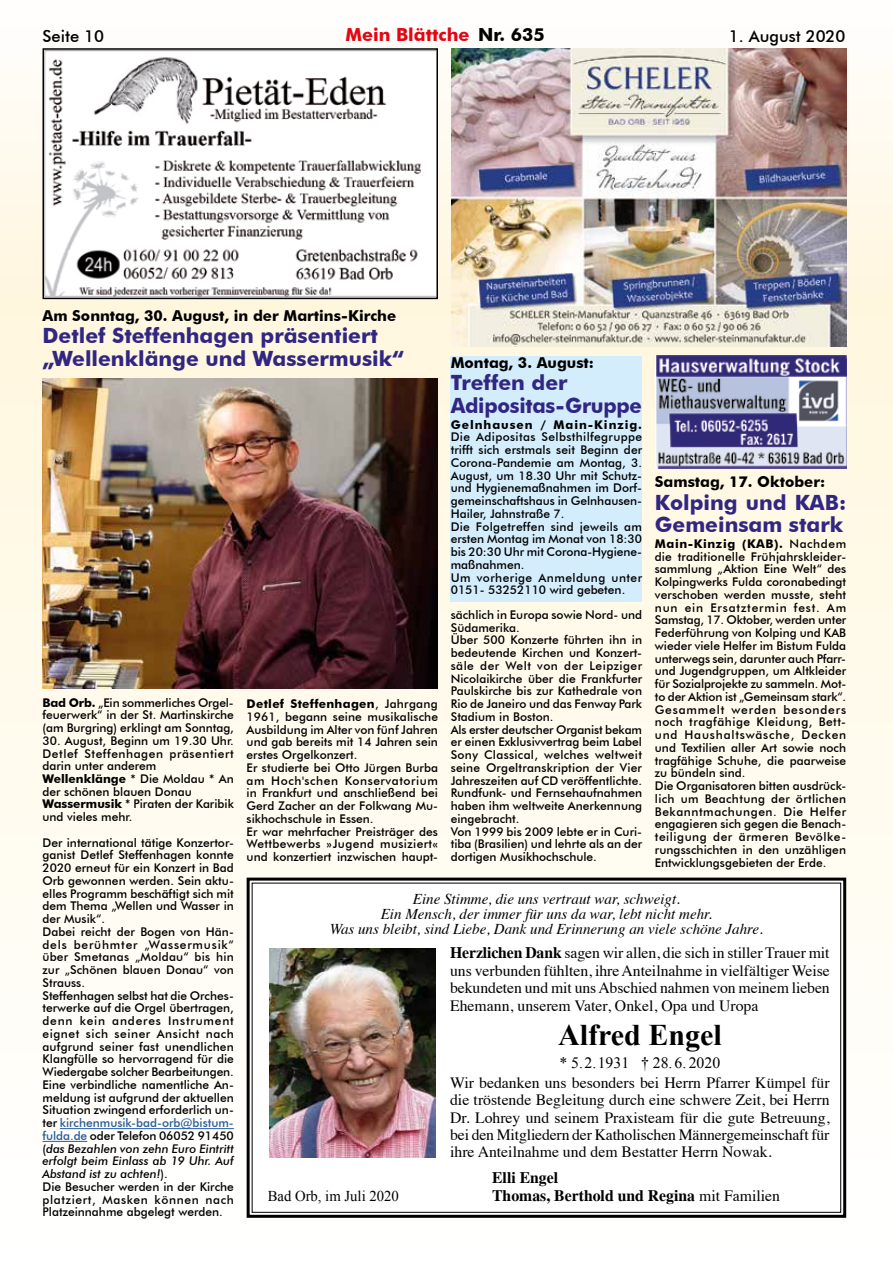
<style>
.page{position:relative;width:893px;height:1263px;background:#fff}
.page>*{position:absolute;margin:0;border:0;box-sizing:border-box;transform-origin:0 0}
.t1{font:700 30px "Times New Roman";color:#000}
.t2{font:700 21px/22.5px "Futura BT";color:#312783}
.t3{font:700 18px "Futura BT";color:#e30613}
.t4{font:500 16.5px "Futura BT";color:#000}
.t5{font:15.75px/17.2px "Times";color:#000;text-align:justify}
.t6{font:700 15.75px "Times";color:#000}
.t7{font:15.75px "Times New Roman";color:#000}
.t8{font:italic 15px/15px "Times";color:#000;text-align:center}
.t9{font:700 15px "Futura BT";color:#000}
.t10{font:15px "Times New Roman";color:#000}
.t11{font:500 12px/12.8px "Futura BT";color:#000}
.t12{font:700 12px "Futura BT";letter-spacing:.08em;color:#000}
.s1{color:#000}
.s2{font-weight:700}
.s3{color:#275b9b}
.s4{font-style:italic}
.s5{font-weight:400}
</style>
<div class="page">
<img style="left:0;top:48px;width:893px;height:1094px">
<img style="left:451px;top:48px;width:396px;height:298px">
<div style="left:43px;top:48px;width:395px;height:251px;border:2px solid #000"></div>
<img style="left:45px;top:50px;width:391px;height:247px">
<img style="left:656px;top:356px;width:190px;height:112px">
<svg style="left:245px;top:876px;width:603px;height:342px"></svg>
<img style="left:269px;top:948px;width:166px;height:209px">
<img style="left:43px;top:379px;width:395px;height:310px">
<hr style="left:60px;top:1128px;width:174px;height:1px;background:#275b9b">
<hr style="left:43px;top:1141px;width:44px;height:1px;background:#275b9b">
<div style="left:451px;top:356px;width:191px;height:246px;background:#d4edfc"></div>
<h3 class="t4" style="left:43px;top:26px;width:63px">Seite 10</h3>
<h3 class="t3" style="left:345px;top:24px;width:201px">Mein Blättche <span class="s1">Nr. 635</span></h3>
<h3 class="t4" style="left:729px;top:26px;width:118px">1. August 2020</h3>
<p class="t9" style="left:43px;top:306px;width:355px">Am Sonntag, 30. August, in der Martins-Kirche</p>
<h2 class="t2" style="left:43px;top:325px;width:363px">Detlef Steffenhagen präsentiert „Wellenklänge und Wassermusik“</h2>
<p class="t9" style="left:451px;top:353px;width:145px">Montag, 3. August:</p>
<h2 class="t2" style="left:451px;top:371px;width:193px">Treffen der<br>Adipositas-Gruppe</h2>
<p class="t12" style="left:451px;top:417px;width:193px">Gelnhausen / Main-Kinzig.</p>
<p class="t11" style="left:451px;top:431px;width:193px">Die Adipositas Selbsthilfegruppe trifft sich erstmals seit Beginn der<br>Corona-Pandemie am Montag, 3.<br>August, um 18.30 Uhr mit Schutz&shy;und Hygienemaßnahmen im Dorf&shy;gemeinschaftshaus in Gelnhausen-<br>Hailer, Jahnstraße 7.<br>Die Folgetreffen sind jeweils am ersten Montag im Monat von 18:30 bis 20:30 Uhr mit Corona-Hygiene&shy;maßnahmen.<br>Um vorherige Anmeldung unter<br>0151- 53252110 wird gebeten.</p>
<p class="t9" style="left:655px;top:473px;width:172px">Samstag, 17. Oktober:</p>
<h2 class="t2" style="left:655px;top:491px;width:193px">Kolping und KAB:<br>Gemeinsam stark</h2>
<p class="t11" style="left:655px;top:537px;width:193px"><span class="s2">Main-Kinzig (KAB).</span> Nachdem die traditionelle Frühjahrskleider&shy;sammlung „Aktion Eine Welt“ des<br>Kolpingwerks Fulda coronabedingt verschoben werden musste, steht nun ein Ersatztermin fest. Am<br>Samstag, 17. Oktober, werden unter<br>Federführung von Kolping und KAB wieder viele Helfer im Bistum Fulda unterwegs sein, darunter auch Pfarr&shy;und Jugendgruppen, um Altkleider für Sozialprojekte zu sammeln. Mot&shy;to der Aktion ist „Gemeinsam stark“.<br>Gesammelt werden besonders noch tragfähige Kleidung, Bett&shy;und Haushaltswäsche, Decken und Textilien aller Art sowie noch tragfähige Schuhe, die paarweise zu bündeln sind.<br>Die Organisatoren bitten ausdrück&shy;lich um Beachtung der örtlichen<br>Bekanntmachungen. Die Helfer engagieren sich gegen die Benach&shy;teiligung der ärmeren Bevölke&shy;rungsschichten in den unzähligen<br>Entwicklungsgebieten der Erde.</p>
<p class="t11" style="left:451px;top:608px;width:193px">sächlich in Europa sowie Nord- und<br>Südamerika.<br>Über 500 Konzerte führten ihn in bedeutende Kirchen und Konzert&shy;säle der Welt von der Leipziger<br>Nicolaikirche über die Frankfurter<br>Paulskirche bis zur Kathedrale von<br>Rio de Janeiro und das Fenway Park<br>Stadium in Boston.<br>Als erster deutscher Organist bekam er einen Exklusivvertrag beim Label<br>Sony Classical, welches weltweit seine Orgeltranskription der Vier<br>Jahreszeiten auf CD veröffentlichte.<br>Rundfunk- und Fernsehaufnahmen haben ihm weltweite Anerkennung eingebracht.<br>Von 1999 bis 2009 lebte er in Curi&shy;tiba (Brasilien) und lehrte als an der dortigen Musikhochschule.</p>
<p class="t11" style="left:43px;top:696px;width:193px;text-align:justify"><span class="s2">Bad Orb.</span> „Ein sommerliches Orgel&shy;feuerwerk“ in der St. Martinskirche (am Burgring) erklingt am Sonntag,</p>
<p class="t11" style="left:43px;top:734px;width:193px">30. August, Beginn um 19.30 Uhr.<br>Detlef Steffenhagen präsentiert darin unter anderem<br><span class="s2">Wellenklänge</span> * Die Moldau * An der schönen blauen Donau<br><span class="s2">Wassermusik</span> * Piraten der Karibik und vieles mehr.</p>
<p class="t11" style="left:43px;top:836px;width:193px">Der international tätige Konzertor&shy;ganist Detlef Steffenhagen konnte<br>2020 erneut für ein Konzert in Bad<br>Orb gewonnen werden. Sein aktu&shy;elles Programm beschäftigt sich mit dem Thema „Wellen und Wasser in der Musik“.<br>Dabei reicht der Bogen von Hän&shy;dels berühmter „Wassermusik“ über Smetanas „Moldau“ bis hin zur „Schönen blauen Donau“ von<br>Strauss.<br>Steffenhagen selbst hat die Orches&shy;terwerke auf die Orgel übertragen, denn kein anderes Instrument eignet sich seiner Ansicht nach aufgrund seiner fast unendlichen<br>Klangfülle so hervorragend für die<br>Wiedergabe solcher Bearbeitungen.<br>Eine verbindliche namentliche An&shy;meldung ist aufgrund der aktuellen<br>Situation zwingend erforderlich un&shy;ter <span class="s3">kirchenmusik-bad-orb@bistum&shy;fulda.de</span> oder Telefon 06052 91450 (<span class="s4">das Bezahlen von zehn Euro Eintritt erfolgt beim Einlass ab 19 Uhr. Auf<br>Abstand ist zu achten!</span>).<br>Die Besucher werden in der Kirche platziert, Masken können nach<br>Platzeinnahme abgelegt werden.</p>
<p class="t11" style="left:247px;top:697px;width:193px"><span class="s2">Detlef Steffenhagen</span>, Jahrgang<br>1961, begann seine musikalische<br>Ausbildung im Alter von fünf Jahren und gab bereits mit 14 Jahren sein erstes Orgelkonzert.<br>Er studierte bei Otto Jürgen Burba am Hoch'schen Konservatorium in Frankfurt und anschließend bei<br>Gerd Zacher an der Folkwang Mu&shy;sikhochschule in Essen.<br>Er war mehrfacher Preisträger des<br>Wettbewerbs »Jugend musiziert« und konzertiert inzwischen haupt-</p>
<p class="t8" style="left:330px;top:890px;width:435px">Eine Stimme, die uns vertraut war, schweigt.<br>Ein Mensch, der immer für uns da war, lebt nicht mehr.<br>Was uns bleibt, sind Liebe, Dank und Erinnerung an viele schöne Jahre.</p>
<h3 class="t5" style="left:450px;top:943px;width:381px"><span class="s2">Herzlichen Dank</span> sagen wir allen, die sich in stiller Trauer mit uns verbunden fühlten, ihre Anteilnahme in vielfältiger Weise bekundeten und mit uns Abschied nahmen von meinem lieben Ehemann, unserem Vater, Onkel, Opa und Uropa</h3>
<h1 class="t1" style="left:558px;top:1014px;width:165px">Alfred Engel</h1>
<h3 class="t7" style="left:559px;top:1052px;width:162px">* 5. 2. 1931 † 28. 6. 2020</h3>
<p class="t5" style="left:450px;top:1073px;width:381px">Wir bedanken uns besonders bei Herrn Pfarrer Kümpel für die tröstende Begleitung durch eine schwere Zeit, bei Herrn Dr. Lohrey und seinem Praxisteam für die gute Betreuung, bei den Mitgliedern der Katholischen Männergemeinschaft für ihre Anteilnahme und dem Bestatter Herrn Nowak.</p>
<h3 class="t6" style="left:492px;top:1168px;width:68px">Elli Engel</h3>
<p class="t10" style="left:268px;top:1186px;width:133px">Bad Orb, im Juli 2020</p>
<h3 class="t6" style="left:492px;top:1185px;width:289px">Thomas, Berthold und Regina <span class="s5">mit Familien</span></h3>
</div>
